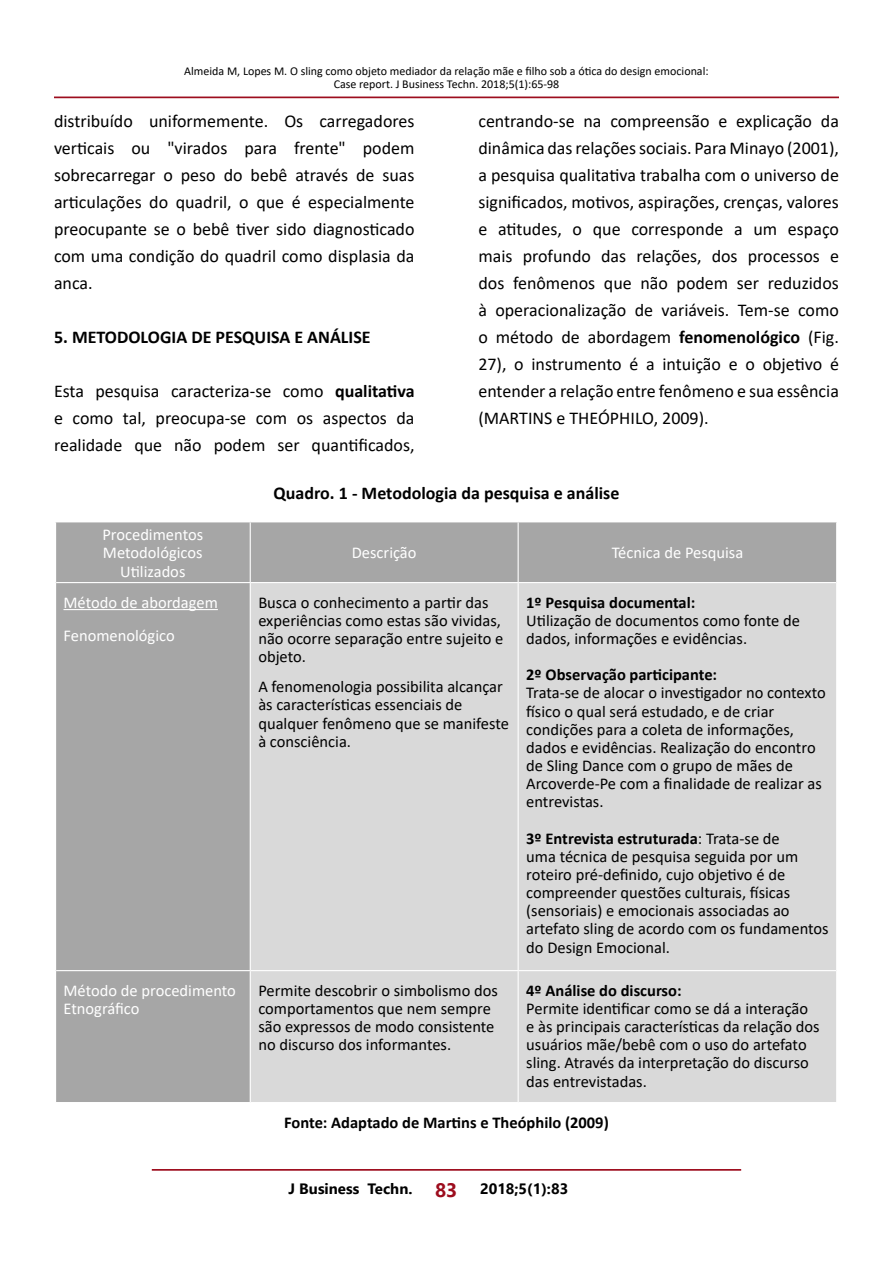
<style>
.page{position:relative;width:893px;height:1263px;background:#fff}
.page>*{position:absolute;margin:0;border:0;box-sizing:border-box;transform-origin:0 0}
.t1{font:18px/27px "Calibri";color:#000;text-align:justify}
.t2{font:700 18px "Calibri";color:#000}
.t3{font:16.5px/18.1px "Calibri";color:#000}
.t4{font:16.5px/18.1px "Calibri";color:#fff}
.t5{font:700 16.5px "Calibri";color:#000}
.t6{font:700 15px "Segoe UI";color:#000}
.t7{font:12px/13.5px "Calibri";color:#000;text-align:center}
.s1{font-weight:700}
.s2{font-size:19.5px;color:#9d0d1e}
</style>
<div class="page">
<hr style="left:152px;top:1169px;width:589px;height:2px;background:#9d0d1e">
<hr style="left:54px;top:97px;width:785px;height:1px;background:#9d0d1e">
<div style="left:56px;top:522px;width:780px;height:580px;background:#a6a6a6"></div>
<div style="left:251px;top:583px;width:585px;height:519px;background:#d9d9d9"></div>
<hr style="left:250px;top:522px;width:1px;height:60px;background:#fff">
<hr style="left:518px;top:522px;width:1px;height:60px;background:#fff">
<hr style="left:250px;top:583px;width:1px;height:387px;background:#fff">
<hr style="left:518px;top:583px;width:1px;height:387px;background:#fff">
<hr style="left:56px;top:582px;width:194px;height:1px;background:#fff">
<hr style="left:250px;top:582px;width:268px;height:1px;background:#fff">
<hr style="left:518px;top:582px;width:318px;height:1px;background:#fff">
<hr style="left:56px;top:970px;width:194px;height:1px;background:#fff">
<hr style="left:250px;top:970px;width:268px;height:1px;background:#fff">
<hr style="left:518px;top:970px;width:318px;height:1px;background:#fff">
<hr style="left:250px;top:971px;width:1px;height:131px;background:#fff">
<hr style="left:518px;top:971px;width:1px;height:131px;background:#fff">
<hr style="left:63px;top:609px;width:155px;height:1px;background:#fff">
<div style="left:258px;top:595px;width:252px;height:71px;background:#d9d9d9"></div>
<div style="left:258px;top:680px;width:252px;height:71px;background:#d9d9d9"></div>
<p class="t7" style="left:184px;top:64px;width:526px">Almeida M, Lopes M. O sling como objeto mediador da relação mãe e filho sob a ótica do design emocional:<br>Case report. J Business Techn. 2018;5(1):65-98</p>
<p class="t1" style="left:54px;top:107px;width:362px">distribuído uniformemente. Os carregadores verticais ou "virados para frente" podem sobrecarregar o peso do bebê através de suas articulações do quadril, o que é especialmente preocupante se o bebê tiver sido diagnosticado com uma condição do quadril como displasia da anca.</p>
<p class="t2" style="left:54px;top:324px;width:318px">5. METODOLOGIA DE PESQUISA E ANÁLISE</p>
<p class="t1" style="left:54px;top:377px;width:362px">Esta pesquisa caracteriza-se como <span class="s1">qualitativa </span>e como tal, preocupa-se com os aspectos da realidade que não podem ser quantificados,</p>
<p class="t1" style="left:478px;top:107px;width:362px">centrando-se na compreensão e explicação da dinâmica das relações sociais. Para Minayo (2001), a pesquisa qualitativa trabalha com o universo de significados, motivos, aspirações, crenças, valores e atitudes, o que corresponde a um espaço mais profundo das relações, dos processos e dos fenômenos que não podem ser reduzidos à operacionalização de variáveis. Tem-se como o método de abordagem <span class="s1">fenomenológico</span> (Fig.<br>27), o instrumento é a intuição e o objetivo é entender a relação entre fenômeno e sua essência (MARTINS e THEÓPHILO, 2009).</p>
<p class="t4" style="left:102px;top:525px;width:102px;text-align:center">Procedimentos<br>Metodológicos<br>Utilizados</p>
<p class="t2" style="left:274px;top:480px;width:347px">Quadro. 1 - Metodologia da pesquisa e análise</p>
<p class="t4" style="left:352px;top:543px;width:66px">Descrição</p>
<p class="t4" style="left:612px;top:543px;width:133px">Técnica de Pesquisa</p>
<p class="t4" style="left:63px;top:585px;width:156px;line-height:33.2px">Método de abordagem<br>Fenomenológico</p>
<p class="t3" style="left:258px;top:593px;width:247px">Busca o conhecimento a partir das experiências como estas são vividas, não ocorre separação entre sujeito e objeto.</p>
<p class="t3" style="left:258px;top:677px;width:252px">A fenomenologia possibilita alcançar às características essenciais de qualquer fenômeno que se manifeste à consciência.</p>
<p class="t5" style="left:526px;top:591px;width:171px">1º Pesquisa documental:</p>
<p class="t3" style="left:526px;top:611px;width:275px">Utilização de documentos como fonte de dados, informações e evidências.</p>
<p class="t5" style="left:526px;top:663px;width:192px">2º Observação participante:</p>
<p class="t3" style="left:526px;top:683px;width:301px">Trata-se de alocar o investigador no contexto físico o qual será estudado, e de criar condições para a coleta de informações, dados e evidências. Realização do encontro de Sling Dance com o grupo de mães de Arcoverde-Pe com a finalidade de realizar as entrevistas.</p>
<p class="t3" style="left:526px;top:829px;width:304px"><span class="s1">3º Entrevista estruturada</span>: Trata-se de<br>uma técnica de pesquisa seguida por um roteiro pré-definido, cujo objetivo é de compreender questões culturais, físicas (sensoriais) e emocionais associadas ao artefato sling de acordo com os fundamentos do Design Emocional.</p>
<p class="t4" style="left:63px;top:981px;width:174px">Método de procedimento<br>Etnográfico</p>
<p class="t3" style="left:258px;top:981px;width:241px">Permite descobrir o simbolismo dos comportamentos que nem sempre são expressos de modo consistente no discurso dos informantes.</p>
<p class="t5" style="left:526px;top:979px;width:157px">4º Análise do discurso:</p>
<p class="t3" style="left:526px;top:999px;width:295px">Permite identificar como se dá a interação e às principais características da relação dos usuários mãe/bebê com o uso do artefato sling. Através da interpretação do discurso das entrevistadas.</p>
<p class="t5" style="left:284px;top:1110px;width:326px">Fonte: Adaptado de Martins e Theóphilo (2009)</p>
<p class="t6" style="left:288px;top:1174px;width:281px">J Business Techn. <span class="s2">83</span> 2018;5(1):83</p>
</div>
